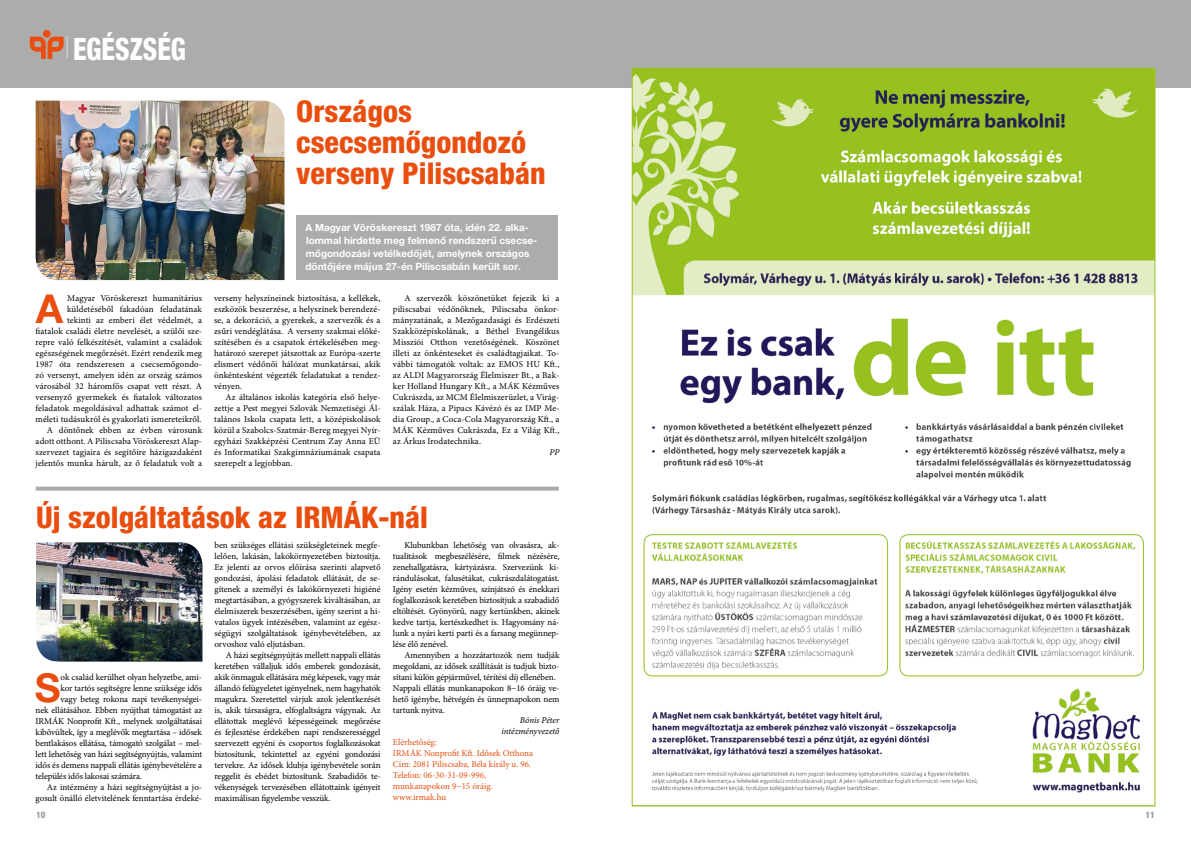
<style>
.page{position:relative;width:1191px;height:842px;background:#fff}
.page>*{position:absolute;margin:0;border:0;box-sizing:border-box;transform-origin:0 0}
.t1{font:700 39.8px "Helvetica Neue LT Pro";color:#e94e0f}
.t2{font:800 condensed 30.9px "Helvetica Neue LT Pro";color:#fff;scale:.88 1}
.t3{font:800 condensed 30px/31px "Helvetica Neue LT Pro";color:#e94e0f}
.t4{font:700 10px/13px "Helvetica Neue LT Pro";color:#fff}
.t5{font:9px/11px "Minion Pro";color:#000;text-align:justify}
.t6{font:9px/11px "Minion Pro";color:#e94e0f}
.t7{font:italic 9px/10.8px "Minion Pro";letter-spacing:-.005em;color:#000;text-align:right}
.t8{font:800 condensed 9px "Helvetica Neue LT Pro";color:#9d9d9c}
.t9{font:800 condensed 9px "Helvetica Neue LT Pro";color:#98989b}
</style>
<div class="page">
<img style="left:36px;top:101px;width:248px;height:179px">
<div style="left:0;top:0;width:595px;height:87px;background:#acacac"></div>
<div style="left:43px;top:30px;width:8px;height:8px;background:#e94e0f;border-radius:50%"></div>
<svg style="left:30px;top:36px;width:38px;height:23px"></svg>
<div style="left:595px;top:0;width:596px;height:87px;background:#acacac"></div>
<img style="left:633px;top:70px;width:520px;height:723px">
<svg style="left:36px;top:487px;width:523px;height:4px;background:#b3b3b3"></svg>
<div style="left:296px;top:216px;width:262px;height:64px;background:#acacac"></div>
<img style="left:36px;top:542px;width:166px;height:120px">
<h2 class="t2" style="left:73px;top:30px;width:130px">EGÉSZSÉG</h2>
<h3 class="t3" style="left:296px;top:95px;width:251px">Országos csecsemőgondozó verseny Piliscsabán</h3>
<h1 class="t1" style="left:36px;top:285px;width:29px">A</h1>
<p class="t5" style="left:36px;top:293px;width:168px;text-align:right">Magyar Vöröskereszt humanitárius küldetéséből fakadóan feladatának<br>tekinti az emberi élet védelmét, a<br>fiatalok családi életre nevelését, a szülői sze&shy;repre való felkészítését, valamint a családok egészségének megőrzését. Ezért rendezik meg 1987 óta rendszeresen a csecsemőgondo&shy;zó versenyt, amelyen idén az ország számos városából 32 háromfős csapat vett részt. A versenyző gyermekek és fiatalok változatos feladatok megoldásával adhattak számot el&shy;méleti tudásukról és gyakorlati ismereteikről.<br>A döntőnek ebben az évben városunk adott otthont. A Piliscsaba Vöröskereszt Alap&shy;szervezet tagjaira és segítőire házigazdaként jelentős munka hárult, az ő feladatuk volt a</p>
<p class="t4" style="left:305px;top:221px;width:233px">A Magyar Vöröskereszt 1987 óta, idén 22. alka&shy;lommal hirdette meg felmenő rendszerű csecse&shy;mőgondozási vetélkedőjét, amelynek országos döntőjére május 27-én Piliscsabán került sor.</p>
<p class="t5" style="left:214px;top:293px;width:168px">verseny helyszíneinek biztosítása, a kellékek, eszközök beszerzése, a helyszínek berendezé&shy;se, a dekoráció, a gyerekek, a szervezők és a zsűri vendéglátása. A verseny szakmai előké&shy;szítésében és a csapatok értékelésében meg&shy;határozó szerepet játszottak az Európa-szerte elismert védőnői hálózat munkatársai, akik önkéntesként végezték feladatukat a rendez&shy;vényen.</p>
<p class="t5" style="left:214px;top:392px;width:168px;text-indent:11px">Az általános iskolás kategória első helye&shy;zettje a Pest megyei Szlovák Nemzetiségi Ál&shy;talános Iskola csapata lett, a középiskolások közül a Szabolcs-Szatmár-Bereg megyei Nyír&shy;egyházi Szakképzési Centrum Zay Anna EÜ és Informatikai Szakgimnáziumának csapata szerepelt a legjobban.</p>
<p class="t5" style="left:393px;top:293px;width:168px;text-indent:11px">A szervezők köszönetüket fejezik ki a piliscsabai védőnőknek, Piliscsaba önkor&shy;mányzatának, a Mezőgazdasági és Erdészeti Szakközépiskolának, a Béthel Evangélikus Missziói Otthon vezetőségének. Köszönet illeti az önkénteseket és családtagjaikat. To&shy;vábbi támogatók voltak: az EMOS HU Kft., az ALDI Magyarország Élelmiszer Bt., a Bak&shy;ker Holland Hungary Kft., a MÁK Kézműves Cukrászda, az MCM Élelmiszerüzlet, a Virág&shy;szálak Háza, a Pipacs Kávézó és az IMP Me&shy;dia Group., a Coca-Cola Magyarország Kft., a MÁK Kézműves Cukrászda, Ez a Világ Kft., az Árkus Irodatechnika.</p>
<p class="t7" style="left:549px;top:447px;width:11px">PP</p>
<h3 class="t3" style="left:36px;top:501px;width:393px">Új szolgáltatások az IRMÁK-nál</h3>
<p class="t5" style="left:214px;top:540px;width:168px">ben szükséges ellátási szükségleteinek megfe&shy;lelően, lakásán, lakókörnyezetében biztosítja.<br>Ez jelenti az orvos előírása szerinti alapvető gondozási, ápolási feladatok ellátását, de se&shy;gítenek a személyi és lakókörnyezeti higiéné megtartásában, a gyógyszerek kiváltásában, az élelmiszerek beszerzésében, igény szerint a hi&shy;vatalos ügyek intézésében, valamint az egész&shy;ségügyi szolgáltatások igénybevételében, az orvoshoz való eljutásban.</p>
<p class="t5" style="left:214px;top:650px;width:168px;text-indent:11px">A házi segítségnyújtás mellett nappali ellátás keretében vállaljuk idős emberek gondozását, akik önmaguk ellátására még képesek, vagy már állandó felügyeletet igényelnek, nem hagyhatók magukra. Szeretettel várjuk azok jelentkezését is, akik társaságra, elfoglaltságra vágynak. Az ellátottak meglévő képességeinek megőrzése és fejlesztése érdekében napi rendszerességgel szervezett egyéni és csoportos foglalkozásokat biztosítunk, tekintettel az egyéni gondozási tervekre. Az idősek klubja igénybevétele során reggelit és ebédet biztosítunk. Szabadidős te&shy;vékenységek tervezésében ellátottaink igényeit maximálisan figyelembe vesszük.</p>
<p class="t5" style="left:393px;top:540px;width:168px;text-indent:11px">Klubunkban lehetőség van olvasásra, ak&shy;tualitások megbeszélésére, filmek nézésére, zenehallgatásra, kártyázásra. Szervezünk ki&shy;rándulásokat, falusétákat, cukrászdalátogatást.<br>Igény esetén kézműves, színjátszó és énekkari foglalkozások keretében biztosítjuk a szabadidő eltöltését. Gyönyörű, nagy kertünkben, akinek kedve tartja, kertészkedhet is. Hagyomány ná&shy;lunk a nyári kerti parti és a farsang megünnep&shy;lése élő zenével.</p>
<p class="t5" style="left:393px;top:650px;width:168px;text-align:left;text-indent:11px">Amennyiben a hozzátartozók nem tudják megoldani, az idősek szállítását is tudjuk bizto&shy;sítani külön gépjárművel, térítési díj ellenében.<br>Nappali ellátás munkanapokon 8−16 óráig ve&shy;hető igénybe, hétvégén és ünnepnapokon nem tartunk nyitva.</p>
<p class="t7" style="left:501px;top:715px;width:59px">Bónis Péter intézményvezető</p>
<p class="t6" style="left:393px;top:737px;width:142px">Elérhetőség:<br>IRMÁK Nonprofit Kft. Idősek Otthona<br>Cím: 2081 Piliscsaba, Béla király u. 96.<br>Telefon: 06-30-31-09-996, munkanapokon 9−15 óráig. www.irmak.hu</p>
<h1 class="t1" style="left:35px;top:663px;width:27px">S</h1>
<p class="t5" style="left:61px;top:671px;width:143px">ok család kerülhet olyan helyzetbe, ami-</p>
<p class="t5" style="left:61px;top:682px;width:143px">kor tartós segítségre lenne szüksége idős</p>
<p class="t5" style="left:61px;top:693px;width:143px">vagy beteg rokona napi tevékenységei-</p>
<p class="t5" style="left:36px;top:704px;width:168px">nek ellátásához. Ebben nyújthat támogatást az</p>
<p class="t5" style="left:36px;top:715px;width:168px">IRMÁK Nonprofit Kft., melynek szolgáltatásai</p>
<p class="t5" style="left:36px;top:726px;width:168px">kibővültek, így a meglévők megtartása – idősek</p>
<p class="t5" style="left:36px;top:737px;width:168px">bentlakásos ellátása, támogató szolgálat – mel-</p>
<p class="t5" style="left:36px;top:748px;width:168px">lett lehetőség van házi segítségnyújtás, valamint</p>
<p class="t5" style="left:36px;top:759px;width:168px">idős és demens nappali ellátás igénybevételére a</p>
<p class="t5" style="left:36px;top:770px;width:108px">település idős lakosai számára.</p>
<p class="t5" style="left:47px;top:781px;width:157px">Az intézmény a házi segítségnyújtást a jo-</p>
<p class="t5" style="left:36px;top:792px;width:168px">gosult önálló életvitelének fenntartása érdeké-</p>
<p class="t8" style="left:36px;top:810px;width:11px">10</p>
<p class="t9" style="left:1145px;top:810px;width:11px">11</p>
</div>
